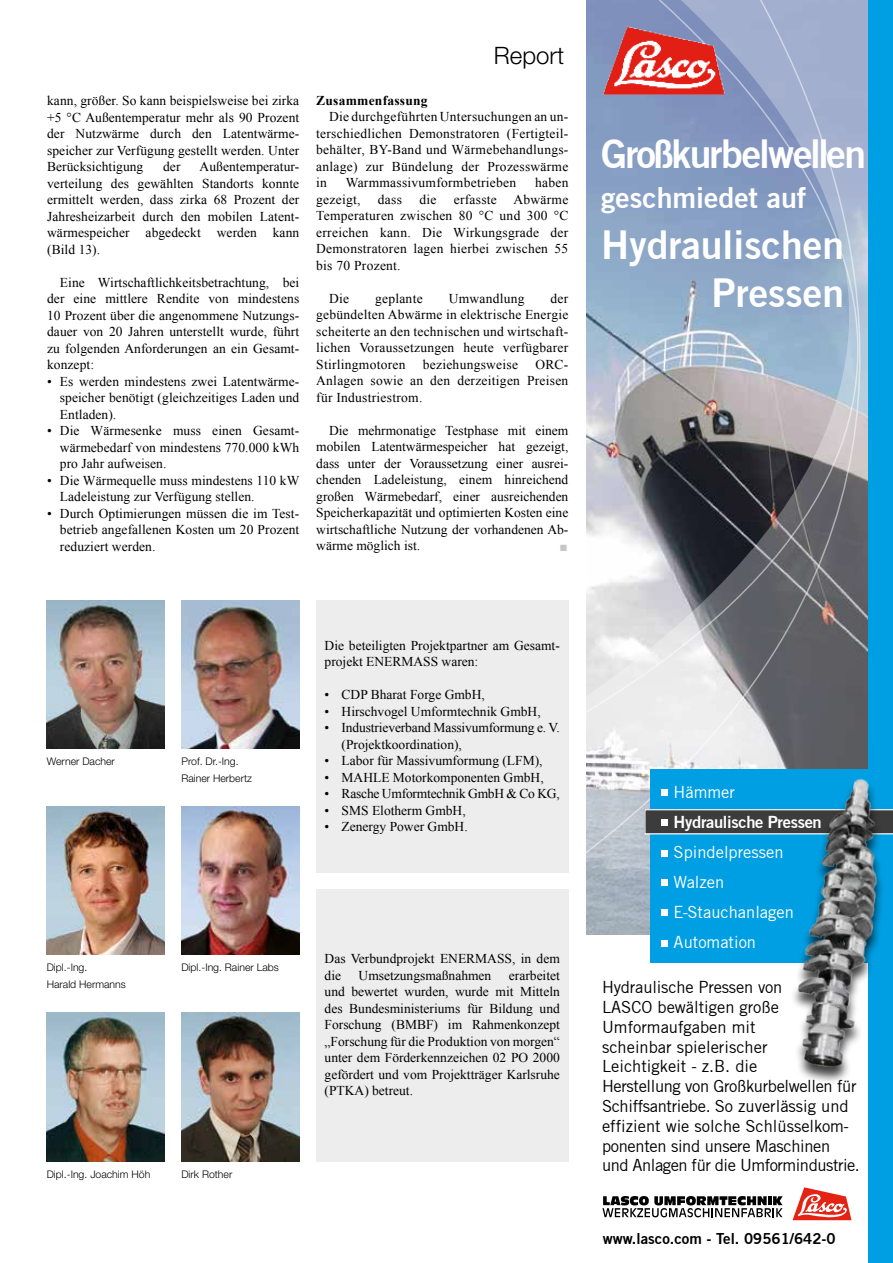
<style>
.page{position:relative;width:893px;height:1263px;background:#fff}
.page>*{position:absolute;margin:0;border:0;box-sizing:border-box;transform-origin:0 0}
.t1{font:39px/48px "Trade Gothic Bold Two";color:#fff;text-align:right}
.t2{font:39px "Trade Gothic Bold Two";letter-spacing:-.05em;color:#fff}
.t3{font:28.5px "Trade Gothic Bold Two";color:#fff}
.t4{font:300 24px "Helvetica Neue";color:#000}
.t5{font:16.5px/19.8px "Trade Gothic";letter-spacing:-.01em;color:#000}
.t6{font:16.5px/30px "Trade Gothic";color:#fff}
.t7{font:16.5px "Trade Gothic Bold Two";letter-spacing:-.02em;color:#fff}
.t8{font:15px "Trade Gothic Bold Two";color:#000}
.t9{font:13.5px/16.5px "Times New Roman";letter-spacing:.005em;color:#000;text-align:justify}
.t10{font:13.5px "Times New Roman";letter-spacing:-.015em;color:#000}
.t11{font:700 13.5px "Times New Roman";letter-spacing:.02em;color:#000}
.t12{font:300 10.5px/16.5px "Helvetica Neue";color:#000}
.t13{font:9px "Zapf Dingbats ITC";color:#c6c6c6}
</style>
<div class="page">
<div style="left:316px;top:600px;width:252px;height:272px;background:#ededed"></div>
<div style="left:316px;top:889px;width:252px;height:272px;background:#ededed"></div>
<img style="left:181px;top:600px;width:118px;height:149px">
<img style="left:47px;top:806px;width:117px;height:149px">
<img style="left:47px;top:600px;width:117px;height:149px">
<img style="left:47px;top:1013px;width:117px;height:148px">
<img style="left:181px;top:806px;width:118px;height:149px">
<img style="left:181px;top:1013px;width:118px;height:148px">
<svg style="left:586px;top:0;width:283px;height:935px;background:#8ca1b2"></svg>
<div style="left:869px;top:0;width:24px;height:1263px;background:#009fe3"></div>
<svg style="left:602px;top:1196px;width:181px;height:21px"></svg>
<svg style="left:792px;top:1187px;width:59px;height:33px"></svg>
<div style="left:650px;top:770px;width:226px;height:193px;background:#009fe3"></div>
<svg style="left:662px;top:909px;width:6px;height:6px"></svg>
<div style="left:662px;top:940px;width:6px;height:7px;background:#fff"></div>
<div style="left:790px;top:779px;width:95px;height:305px;background:#000;opacity:.75"></div>
<img style="left:790px;top:778px;width:103px;height:297px">
<svg style="left:586px;top:0;width:274px;height:895px;background:#889db0"></svg>
<img style="left:586px;top:3px;width:175px;height:118px">
<p class="t9" style="left:47px;top:92px;width:254px">kann, größer. So kann beispielsweise bei zirka +5 °C Außentemperatur mehr als 90 Prozent der Nutzwärme durch den Latentwärme&shy;speicher zur Verfügung gestellt werden. Unter Berücksichtigung</p>
<p class="t9" style="left:47px;top:158px;width:254px;text-indent:152px">Außentemperatur&shy;verteilung des gewählten Standorts konnte ermittelt werden, dass zirka 68 Prozent der Jahresheizarbeit durch den mobilen Latent&shy;wärmespeicher abgedeckt werden kann (Bild 13).</p>
<p class="t9" style="left:47px;top:274px;width:254px;text-indent:13px">Eine Wirtschaftlichkeitsbetrachtung, bei der eine mittlere Rendite von mindestens 10 Prozent über die angenommene Nutzungs&shy;dauer von 20 Jahren unterstellt wurde, führt zu folgenden Anforderungen an ein Gesamt&shy;konzept:</p>
<p class="t9" style="left:60px;top:373px;width:241px;text-indent:-13px">• Es werden mindestens zwei Latentwärme&shy;speicher benötigt (gleichzeitiges Laden und Entladen).</p>
<p class="t9" style="left:60px;top:422px;width:241px;text-indent:-13px">• Die Wärmesenke muss einen Gesamt&shy;wärmebedarf von mindestens 770.000 kWh pro Jahr aufweisen.</p>
<p class="t9" style="left:60px;top:471px;width:241px;text-indent:-13px">• Die Wärmequelle muss mindestens 110 kW<br>Ladeleistung zur Verfügung stellen.</p>
<p class="t9" style="left:60px;top:504px;width:241px;text-indent:-13px">• Durch Optimierungen müssen die im Test&shy;betrieb angefallenen Kosten um 20 Prozent reduziert werden.</p>
<p class="t9" style="left:163px;top:158px;width:19px">der</p>
<h3 class="t4" style="left:494px;top:41px;width:72px">Report</h3>
<p class="t11" style="left:316px;top:91px;width:113px">Zusammenfassung</p>
<p class="t9" style="left:316px;top:108px;width:254px;text-indent:13px">Die durchgeführten Untersuchungen an un&shy;terschiedlichen Demonstratoren (Fertigteil&shy;behälter, BY-Band und Wärmebehandlungs&shy;anlage) zur Bündelung der Prozesswärme in</p>
<p class="t9" style="left:346px;top:174px;width:172px">Warmmassivumformbetrieben</p>
<p class="t9" style="left:535px;top:174px;width:35px">haben</p>
<p class="t9" style="left:316px;top:191px;width:46px">gezeigt,</p>
<p class="t9" style="left:378px;top:191px;width:26px">dass</p>
<p class="t9" style="left:419px;top:191px;width:19px">die</p>
<p class="t9" style="left:316px;top:191px;width:254px;text-indent:138px">erfasste Abwärme Temperaturen zwischen 80 °C und 300 °C erreichen kann. Die Wirkungsgrade der Demonstratoren lagen hierbei zwischen 55 bis 70 Prozent.</p>
<p class="t9" style="left:329px;top:290px;width:22px">Die</p>
<p class="t9" style="left:375px;top:290px;width:49px">geplante</p>
<p class="t9" style="left:449px;top:290px;width:77px">Umwandlung</p>
<p class="t9" style="left:316px;top:290px;width:254px;text-indent:234px">der gebündelten Abwärme in elektrische Energie scheiterte an den technischen und wirtschaft&shy;lichen Voraussetzungen heute verfügbarer Stirlingmotoren</p>
<p class="t9" style="left:423px;top:356px;width:97px">beziehungsweise</p>
<p class="t9" style="left:316px;top:356px;width:254px;text-indent:219px">ORC-Anlagen sowie an den derzeitigen Preisen für Industriestrom.</p>
<p class="t9" style="left:316px;top:422px;width:254px;text-indent:13px">Die mehrmonatige Testphase mit einem mobilen Latentwärmespeicher hat gezeigt, dass unter der Voraussetzung einer ausrei&shy;chenden Ladeleistung, einem hinreichend großen Wärmebedarf, einer ausreichenden Speicherkapazität und optimierten Kosten eine wirtschaftliche Nutzung der vorhandenen Ab&shy;wärme möglich ist.</p>
<p class="t13" style="left:560px;top:543px;width:8px">■</p>
<h1 class="t2" style="left:601px;top:130px;width:266px">Großkurbelwellen</h1>
<h2 class="t3" style="left:601px;top:180px;width:207px">geschmiedet auf</h2>
<h1 class="t1" style="left:601px;top:221px;width:244px">Hydraulischen<br>Pressen</h1>
<p class="t12" style="left:47px;top:753px;width:70px">Werner Dacher</p>
<p class="t12" style="left:181px;top:753px;width:72px">Prof. Dr.-Ing.<br>Rainer Herbertz</p>
<p class="t9" style="left:325px;top:637px;width:237px">Die beteiligten Projektpartner am Gesamt&shy;projekt ENERMASS waren:</p>
<p class="t9" style="left:325px;top:686px;width:162px">• CDP Bharat Forge GmbH,</p>
<p class="t9" style="left:325px;top:703px;width:218px">• Hirschvogel Umformtechnik GmbH,</p>
<p class="t9" style="left:342px;top:719px;width:220px;text-indent:-17px">• Industrieverband Massivumformung e. V. (Projektkoordination),</p>
<p class="t9" style="left:325px;top:752px;width:219px">• Labor für Massivumformung (LFM),</p>
<p class="t9" style="left:325px;top:769px;width:221px">• MAHLE Motorkomponenten GmbH,</p>
<p class="t10" style="left:325px;top:784px;width:237px">• Rasche Umformtechnik GmbH &amp; Co KG,</p>
<p class="t9" style="left:325px;top:802px;width:143px">• SMS Elotherm GmbH,</p>
<p class="t9" style="left:325px;top:818px;width:145px">• Zenergy Power GmbH.</p>
<p class="t6" style="left:674px;top:776px;width:63px">Hämmer</p>
<p class="t7" style="left:674px;top:811px;width:150px">Hydraulische Pressen</p>
<p class="t6" style="left:674px;top:836px;width:122px">Spindelpressen<br>Walzen<br>E-Stauchanlagen<br>Automation</p>
<p class="t12" style="left:47px;top:959px;width:81px">Dipl.-Ing.<br>Harald Hermanns</p>
<p class="t12" style="left:181px;top:959px;width:99px">Dipl.-Ing. Rainer Labs</p>
<p class="t12" style="left:47px;top:1165px;width:105px">Dipl.-Ing. Joachim Höh</p>
<p class="t12" style="left:181px;top:1165px;width:52px">Dirk Rother</p>
<p class="t9" style="left:325px;top:950px;width:237px">Das Verbundprojekt ENERMASS, in dem die</p>
<p class="t9" style="left:325px;top:967px;width:237px;text-indent:184px">erarbeitet und bewertet wurden, wurde mit Mitteln des Bundesministeriums für Bildung und Forschung (BMBF) im Rahmenkonzept „Forschung für die Produktion von morgen“ unter dem Förderkennzeichen 02 PO 2000 gefördert und vom Projektträger Karlsruhe (PTKA) betreut.</p>
<p class="t9" style="left:359px;top:967px;width:134px">Umsetzungsmaßnahmen</p>
<p class="t5" style="left:602px;top:977px;width:259px">Hydraulische Pressen von<br>LASCO bewältigen große<br>Umformaufgaben mit<br>scheinbar spielerischer<br>Leichtigkeit - z.B. die<br>Herstellung von Großkurbelwellen für<br>Schiffsantriebe. So zuverlässig und effizient wie solche Schlüsselkom&shy;ponenten sind unsere Maschinen und Anlagen für die Umformindustrie.</p>
<p class="t8" style="left:603px;top:1229px;width:235px">www.lasco.com - Tel. 09561/642-0</p>
</div>
